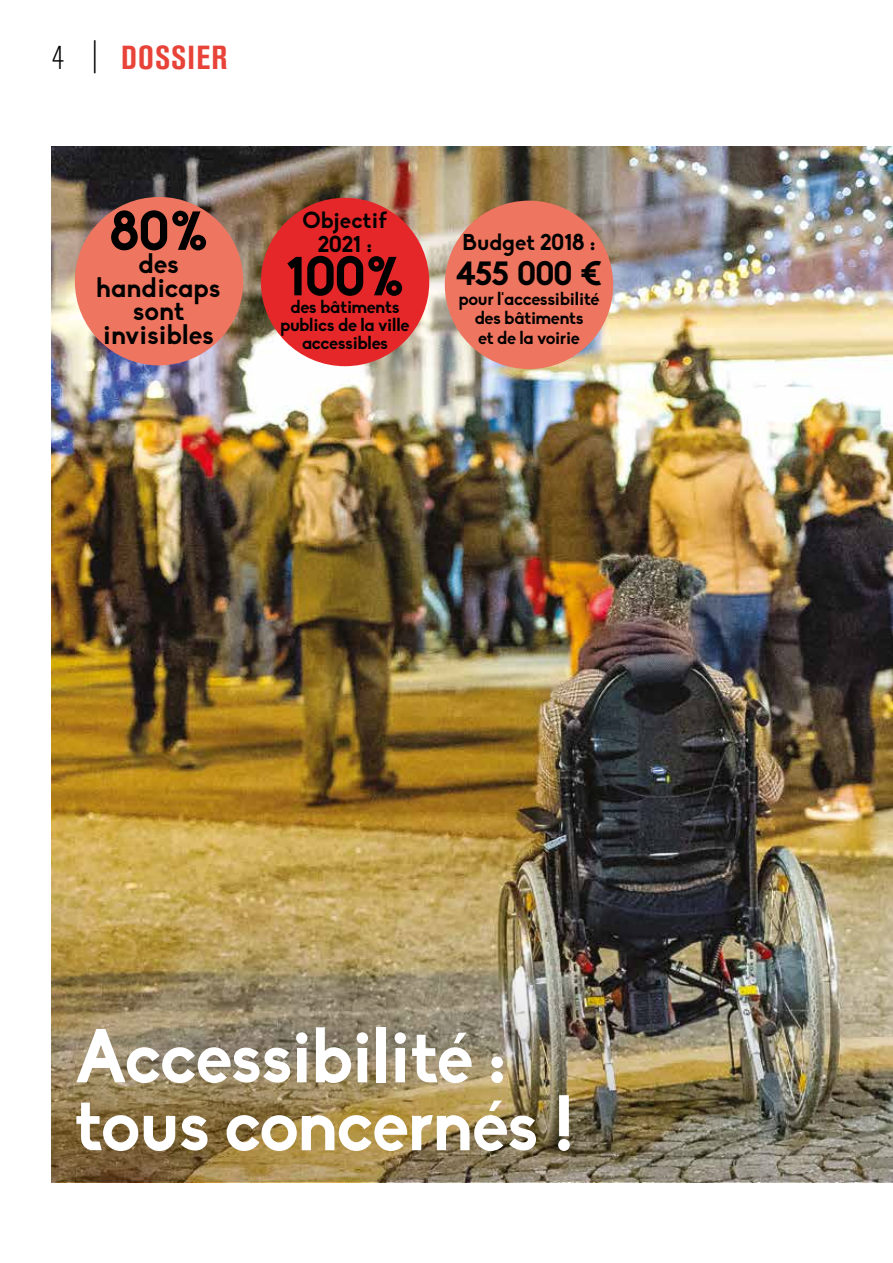
<style>
.page{position:relative;width:893px;height:1263px;background:#fff}
.page>*{position:absolute;margin:0;border:0;box-sizing:border-box;transform-origin:0 0}
.t1{font:700 75px/67.8px "Biko";letter-spacing:-.02em;color:#fff}
.t2{font:700 54px "Biko";color:#000}
.t3{font:700 condensed 33px "Akzidenz Grotesk BE";letter-spacing:.035em;color:#e84339}
.t4{font:700 33px "Biko";letter-spacing:-.055em;color:#000}
.t5{font:700 27px/23.4px "Biko";color:#000;text-align:center}
.t6{font:700 22.5px/23.4px "Biko";color:#000;text-align:center}
.t7{font:700 18px/19.5px "Biko";letter-spacing:-.02em;color:#000;text-align:center}
.s1{font-weight:300;color:#000}
</style>
<div class="page">
<img style="left:51px;top:147px;width:842px;height:1035px">
<div style="left:75px;top:197px;width:168px;height:168px;background:#ee755f;border-radius:50%"></div>
<div style="left:445px;top:201px;width:168px;height:168px;background:#ee755f;border-radius:50%"></div>
<div style="left:261px;top:198px;width:168px;height:168px;background:#e62729;border-radius:50%"></div>
<img style="left:51px;top:898px;width:842px;height:283px">
<h3 class="t3" style="left:52px;top:39px;width:177px"><span class="s1">4 |</span> DOSSIER</h3>
<h2 class="t2" style="left:109px;top:198px;width:100px">80%<sub>des</sub></h2>
<h3 class="t5" style="left:97px;top:276px;width:126px">handicaps sont invisibles</h3>
<p class="t6" style="left:303px;top:209px;width:86px">Objectif<br>2021 :</p>
<h2 class="t2" style="left:286px;top:244px;width:119px">100%</h2>
<p class="t7" style="left:280px;top:298px;width:131px;line-height:18px">des bâtiments publics de la ville accessibles</p>
<p class="t6" style="left:463px;top:231px;width:135px">Budget 2018 :</p>
<h3 class="t4" style="left:456px;top:254px;width:147px">455 000 €</h3>
<p class="t7" style="left:459px;top:289px;width:142px">pour l'accessibilité des bâtiments<br>et de la voirie</p>
<h1 class="t1" style="left:75px;top:1023px;width:502px">Accessibilité : tous concernés !</h1>
</div>
